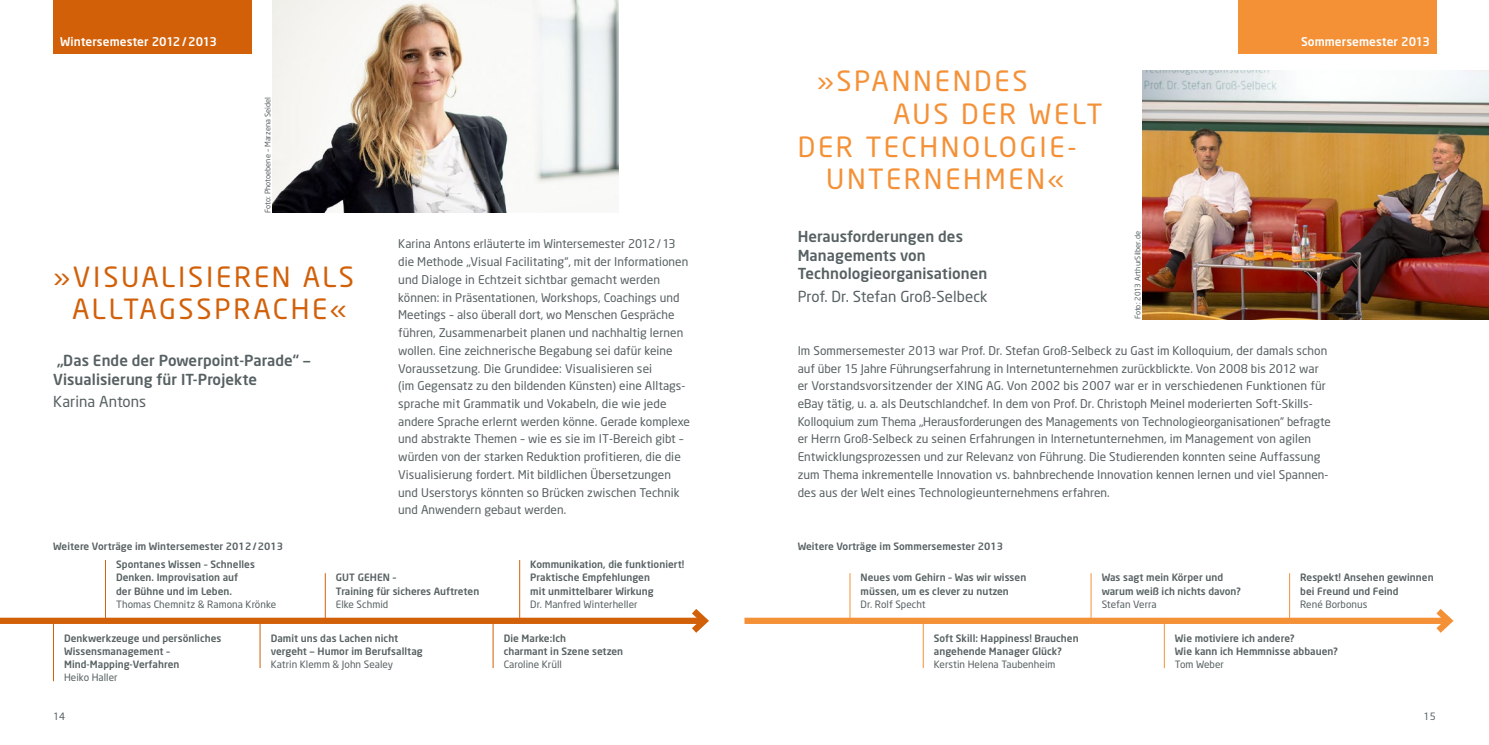
<style>
.page{position:relative;width:1489px;height:745px;background:#fff}
.page>*{position:absolute;margin:0;border:0;box-sizing:border-box;transform-origin:0 0}
.t1{font:27.5px "Neo Sans";letter-spacing:.1em;color:#f49137}
.t2{font:27.5px/32.5px "Neo Sans";letter-spacing:.1em;color:#d26009;text-align:center}
.t3{font:500 15px/18.8px "Neo Sans";letter-spacing:.005em;color:#576062}
.t4{font:15px "Neo Sans";letter-spacing:.005em;color:#576062}
.t5{font:11.88px/17.8px "Neo Sans";letter-spacing:.005em;color:#576062}
.t6{font:500 11.88px "Neo Sans";letter-spacing:.005em;color:#fff}
.t7{font:500 10px/13.1px "Neo Sans";letter-spacing:.005em;color:#576062}
.t8{font:10px "Neo Sans";letter-spacing:.005em;color:#576062}
.t9{font:7.5px "Neo Sans";letter-spacing:.005em;color:#576062}
</style>
<div class="page">
<img style="left:1142px;top:71px;width:346px;height:248px">
<img style="left:273px;top:0;width:345px;height:213px">
<div style="left:0;top:617px;width:704px;height:6px;background:#d26009"></div>
<svg style="left:685px;top:609px;width:24px;height:24px"></svg>
<div style="left:744px;top:617px;width:704px;height:6px;background:#f49137"></div>
<svg style="left:1429px;top:609px;width:25px;height:24px"></svg>
<hr style="left:105px;top:559px;width:1px;height:61px;background:#d26009">
<hr style="left:325px;top:572px;width:1px;height:48px;background:#d26009">
<hr style="left:519px;top:559px;width:1px;height:61px;background:#d26009">
<hr style="left:849px;top:572px;width:1px;height:48px;background:#f49137">
<hr style="left:1289px;top:572px;width:1px;height:48px;background:#f49137">
<hr style="left:1090px;top:572px;width:1px;height:48px;background:#f49137">
<hr style="left:53px;top:620px;width:1px;height:60px;background:#d26009">
<hr style="left:260px;top:620px;width:1px;height:47px;background:#d26009">
<hr style="left:493px;top:620px;width:1px;height:47px;background:#d26009">
<hr style="left:922px;top:620px;width:1px;height:47px;background:#f49137">
<hr style="left:1163px;top:620px;width:1px;height:47px;background:#f49137">
<div style="left:53px;top:0;width:199px;height:53px;background:#d26009"></div>
<div style="left:1238px;top:0;width:198px;height:53px;background:#f49137"></div>
<p class="t6" style="left:60px;top:34px;width:158px">Wintersemester 2012/2013</p>
<p class="t6" style="left:1300px;top:34px;width:130px">Sommersemester 2013</p>
<p class="t9" style="left:263px;top:213px;width:117px;rotate:-90deg">Foto: Photoebene – Marzena Seidel</p>
<h1 class="t2" style="left:53px;top:260px;width:302px">»VISUALISIEREN ALS<br>ALLTAGSSPRACHE«</h1>
<p class="t3" style="left:53px;top:350px;width:259px">„Das Ende der Powerpoint-Parade“ —<br>Visualisierung für IT-Projekte</p>
<p class="t4" style="left:53px;top:392px;width:95px">Karina Antons</p>
<p class="t5" style="left:398px;top:235px;width:293px">Karina Antons erläuterte im Wintersemester 2012/13 die Methode „Visual Facilitating“, mit der Informationen und Dialoge in Echtzeit sichtbar gemacht werden können: in Präsentationen, Workshops, Coachings und Meetings – also überall dort, wo Menschen Gespräche führen, Zusammenarbeit planen und nachhaltig lernen wollen. Eine zeichnerische Begabung sei dafür keine Voraussetzung. Die Grundidee: Visualisieren sei<br>(im Gegensatz zu den bildenden Künsten) eine Alltags&shy;sprache mit Grammatik und Vokabeln, die wie jede andere Sprache erlernt werden könne. Gerade komplexe und abstrakte Themen – wie es sie im IT-Bereich gibt – würden von der starken Reduktion profitieren, die die Visualisierung fordert. Mit bildlichen Übersetzungen und Userstorys könnten so Brücken zwischen Technik und Anwendern gebaut werden.</p>
<h1 class="t1" style="left:816px;top:64px;width:212px">»SPANNENDES</h1>
<h1 class="t1" style="left:893px;top:97px;width:211px">AUS DER WELT</h1>
<h1 class="t1" style="left:797px;top:129px;width:280px">DER TECHNOLOGIE-</h1>
<h1 class="t1" style="left:826px;top:162px;width:240px">UNTERNEHMEN«</h1>
<p class="t3" style="left:797px;top:226px;width:191px">Herausforderungen des<br>Managements von<br>Technologieorganisationen</p>
<p class="t4" style="left:797px;top:287px;width:191px">Prof. Dr. Stefan Groß-Selbeck</p>
<p class="t9" style="left:1132px;top:319px;width:89px;rotate:-90deg">Foto: 2013 ArthurSilber.de</p>
<p class="t5" style="left:797px;top:341px;width:534px">Im Sommersemester 2013 war Prof. Dr. Stefan Groß-Selbeck zu Gast im Kolloquium, der damals schon auf über 15 Jahre Führungserfahrung in Internetunternehmen zurückblickte. Von 2008 bis 2012 war er Vorstandsvorsitzender der XING AG. Von 2002 bis 2007 war er in verschiedenen Funktionen für eBay tätig, u. a. als Deutschlandchef. In dem von Prof. Dr. Christoph Meinel moderierten Soft-Skills-Kolloquium zum Thema „Herausforderungen des Managements von Technologieorganisationen“ befragte er Herrn Groß-Selbeck zu seinen Erfahrungen in Internetunternehmen, im Management von agilen Entwicklungsprozessen und zur Relevanz von Führung. Die Studierenden konnten seine Auffassung zum Thema inkrementelle Innovation vs. bahnbrechende Innovation kennen lernen und viel Spannen&shy;des aus der Welt eines Technologieunternehmens erfahren.</p>
<p class="t7" style="left:53px;top:539px;width:231px">Weitere Vorträge im Wintersemester 2012/2013</p>
<p class="t7" style="left:797px;top:539px;width:207px">Weitere Vorträge im Sommersemester 2013</p>
<p class="t7" style="left:116px;top:557px;width:140px">Spontanes Wissen – Schnelles<br>Denken. Improvisation auf der Bühne und im Leben.</p>
<p class="t8" style="left:116px;top:597px;width:161px">Thomas Chemnitz &amp; Ramona Krönke</p>
<p class="t7" style="left:530px;top:557px;width:155px">Kommunikation, die funktioniert!<br>Praktische Empfehlungen<br>mit unmittelbarer Wirkung</p>
<p class="t8" style="left:530px;top:597px;width:109px">Dr. Manfred Winterheller</p>
<p class="t7" style="left:860px;top:570px;width:167px">Neues vom Gehirn – Was wir wissen müssen, um es clever zu nutzen</p>
<p class="t8" style="left:860px;top:597px;width:67px">Dr. Rolf Specht</p>
<p class="t7" style="left:336px;top:570px;width:145px">GUT GEHEN –<br>Training für sicheres Auftreten</p>
<p class="t8" style="left:336px;top:597px;width:54px">Elke Schmid</p>
<p class="t7" style="left:1101px;top:570px;width:141px">Was sagt mein Körper und warum weiß ich nichts davon?</p>
<p class="t8" style="left:1101px;top:597px;width:56px">Stefan Verra</p>
<p class="t7" style="left:1300px;top:570px;width:135px">Respekt! Ansehen gewinnen bei Freund und Feind</p>
<p class="t8" style="left:1300px;top:597px;width:69px">René Borbonus</p>
<p class="t7" style="left:64px;top:631px;width:159px">Denkwerkzeuge und persönliches<br>Wissensmanagement –<br>Mind-Mapping-Verfahren</p>
<p class="t8" style="left:64px;top:671px;width:55px">Heiko Haller</p>
<p class="t7" style="left:271px;top:631px;width:153px">Damit uns das Lachen nicht vergeht — Humor im Berufsalltag</p>
<p class="t8" style="left:271px;top:657px;width:124px">Katrin Klemm &amp; John Sealey</p>
<p class="t7" style="left:503px;top:631px;width:121px">Die Marke:Ich<br>charmant in Szene setzen</p>
<p class="t8" style="left:503px;top:657px;width:60px">Caroline Krüll</p>
<p class="t7" style="left:933px;top:631px;width:146px">Soft Skill: Happiness! Brauchen angehende Manager Glück?</p>
<p class="t8" style="left:933px;top:657px;width:123px">Kerstin Helena Taubenheim</p>
<p class="t7" style="left:1174px;top:631px;width:164px">Wie motiviere ich andere?<br>Wie kann ich Hemmnisse abbauen?</p>
<p class="t8" style="left:1174px;top:657px;width:50px">Tom Weber</p>
<p class="t8" style="left:53px;top:709px;width:14px">14</p>
<p class="t8" style="left:1423px;top:709px;width:14px">15</p>
</div>
